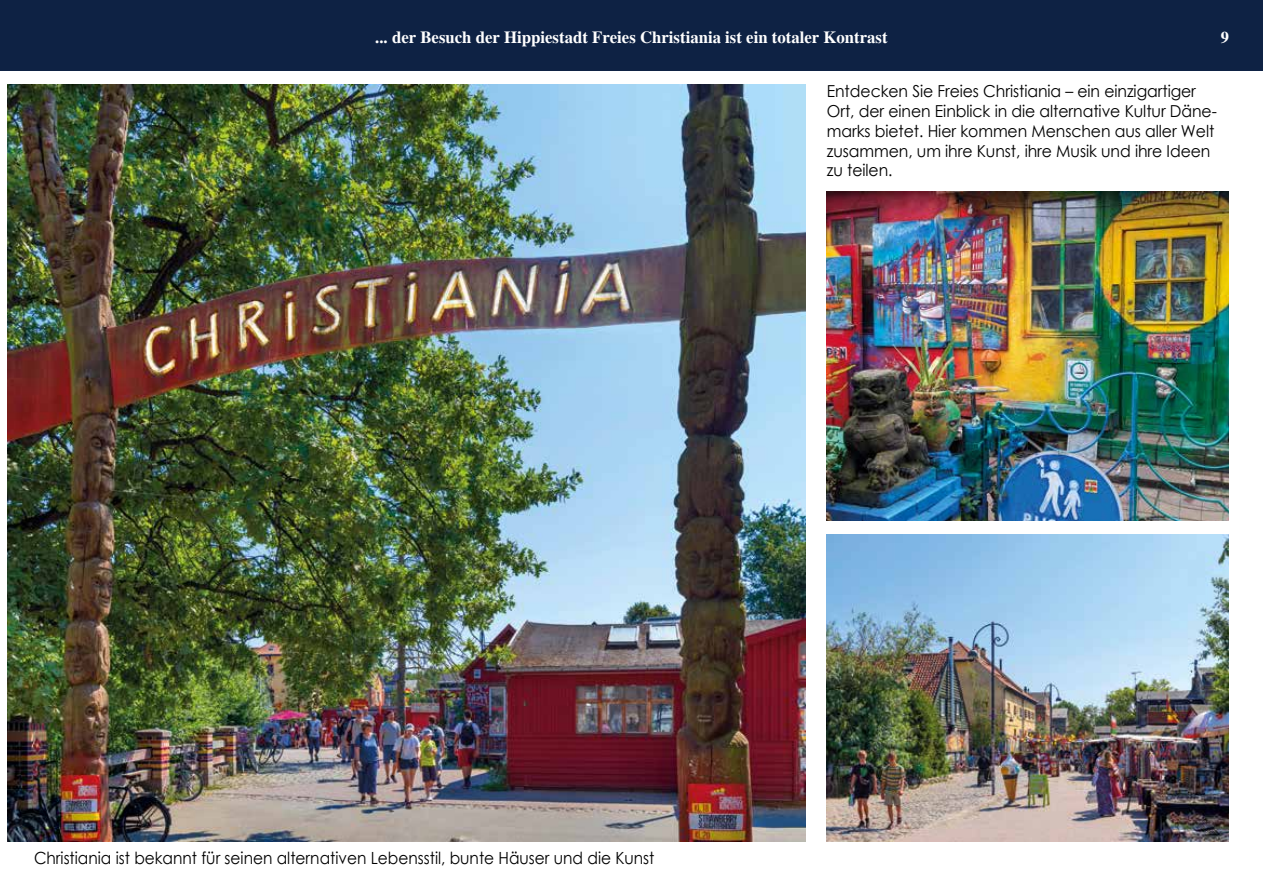
<style>
.page{position:relative;width:1263px;height:893px;background:#fff}
.page>*{position:absolute;margin:0;border:0;box-sizing:border-box;transform-origin:0 0}
.t1{font:16.8px "Century Gothic";color:#000;scale:.92 1}
.t2{font:700 16.8px "Times";color:#fff}
.t3{font:16.5px/19.8px "Century Gothic";letter-spacing:-.005em;color:#000;scale:.95 1}
.t4{font:700 16.5px "Times";color:#fff}
</style>
<div class="page">
<div style="left:0;top:0;width:1263px;height:70px;background:#0e2244"></div>
<img style="left:7px;top:85px;width:798px;height:757px">
<img style="left:827px;top:535px;width:402px;height:307px">
<img style="left:827px;top:191px;width:402px;height:329px">
<p class="t2" style="left:375px;top:27px;width:514px">... der Besuch der Hippiestadt Freies Christiania ist ein totaler Kontrast</p>
<p class="t3" style="left:827px;top:81px;width:412px">Entdecken Sie Freies Christiania – ein einzigartiger Ort, der einen Einblick in die alternative Kultur Däne&shy;marks bietet. Hier kommen Menschen aus aller Welt zusammen, um ihre Kunst, ihre Musik und ihre Ideen zu teilen.</p>
<p class="t4" style="left:1221px;top:27px;width:10px">9</p>
<p class="t1" style="left:34px;top:846px;width:676px">Christiania ist bekannt für seinen alternativen Lebensstil, bunte Häuser und die Kunst</p>
</div>
